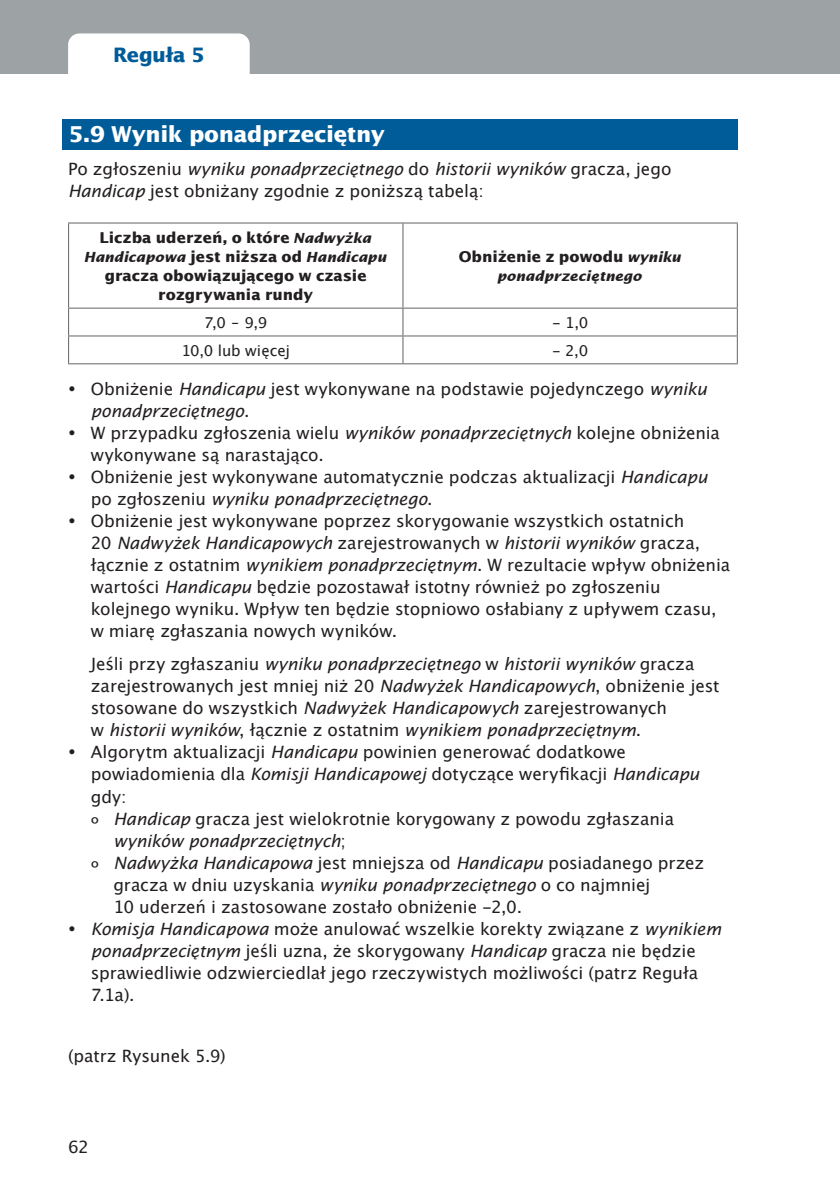
<style>
.page{position:relative;width:840px;height:1191px;background:#fff}
.page>*{position:absolute;margin:0;border:0;box-sizing:border-box;transform-origin:0 0}
.t1{font:700 22px "Lucida San";letter-spacing:-.015em;color:#fff}
.Section_name{font:700 20px "Lucida San";letter-spacing:-.015em;color:#005c98}
.bullets{font:17px/22px "Lucida San Rom";color:#231f20}
.body_text_8_5_11{font:17px/22px "Lucida San Rom";letter-spacing:-.005em;color:#231f20}
.Table_text_7_5_9_5{font:700 15px/19px "Lucida San";color:#231f20;text-align:center}
.Table_text_7_5_9_5-2{font:italic 700 15px/19px "Lucida San";letter-spacing:.005em;color:#231f20;text-align:center}
.Table_text_7_5_9_5-3{font:15px "Lucida San Rom";letter-spacing:-.005em;color:#231f20}
.s1{font-family:"Lucida San Rom Ita"}
.s2{font-style:italic}
.s3{font-style:normal}
.s4{font-family:"Minion Pro";font-size:24px}
</style>
<div class="page">
<div style="left:0;top:0;width:839px;height:74px;background:#9da2a4"></div>
<div style="left:68px;top:33px;width:181px;height:41px;background:#fff"></div>
<div style="left:62px;top:119px;width:675px;height:31px;background:#005c98"></div>
<hr style="left:68px;top:222px;width:335px;height:1px;background:#636366">
<hr style="left:68px;top:223px;width:1px;height:85px;background:#636366">
<hr style="left:403px;top:222px;width:334px;height:1px;background:#636366">
<hr style="left:402px;top:223px;width:1px;height:85px;background:#636366">
<hr style="left:736px;top:223px;width:1px;height:85px;background:#636366">
<hr style="left:68px;top:308px;width:335px;height:1px;background:#636366">
<hr style="left:403px;top:308px;width:334px;height:1px;background:#636366">
<hr style="left:68px;top:335px;width:335px;height:1px;background:#636366">
<svg style="left:68px;top:309px;width:1px;height:54px"></svg>
<hr style="left:403px;top:335px;width:334px;height:1px;background:#636366">
<svg style="left:402px;top:309px;width:1px;height:54px"></svg>
<svg style="left:736px;top:309px;width:1px;height:54px"></svg>
<hr style="left:68px;top:363px;width:335px;height:1px;background:#636366">
<hr style="left:403px;top:363px;width:334px;height:1px;background:#636366">
<p class="Section_name" style="left:113px;top:41px;width:93px">Reguła 5</p>
<h2 class="t1" style="left:68px;top:120px;width:318px">5.9 Wynik ponadprzeciętny</h2>
<p class="body_text_8_5_11" style="left:68px;top:159px;width:604px">Po zgłoszeniu <span class="s1">wyniku ponadprzeciętnego</span> do <span class="s1">historii wyników</span> gracza, jego<br><span class="s1">Handicap</span> jest obniżany zgodnie z poniższą tabelą:</p>
<p class="Table_text_7_5_9_5" style="left:84px;top:228px;width:304px">Liczba uderzeń, o które <span class="s2">Nadwyżka<br>Handicapowa</span> jest niższa od <span class="s2">Handicapu </span>gracza obowiązującego w czasie rozgrywania rundy</p>
<p class="Table_text_7_5_9_5-2" style="left:458px;top:248px;width:224px"><span class="s3">Obniżenie z powodu</span> wyniku ponadprzeciętnego</p>
<p class="Table_text_7_5_9_5-3" style="left:204px;top:313px;width:64px">7,0 – 9,9</p>
<p class="Table_text_7_5_9_5-3" style="left:551px;top:313px;width:38px">- 1,0</p>
<p class="Table_text_7_5_9_5-3" style="left:181px;top:341px;width:110px">10,0 lub więcej</p>
<p class="Table_text_7_5_9_5-3" style="left:551px;top:341px;width:38px">- 2,0</p>
<p class="bullets" style="left:91px;top:378px;width:617px;text-indent:-23px">• Obniżenie <span class="s1">Handicapu</span> jest wykonywane na podstawie pojedynczego <span class="s1">wyniku ponadprzeciętnego</span>.</p>
<p class="bullets" style="left:91px;top:422px;width:630px;text-indent:-23px">• W przypadku zgłoszenia wielu <span class="s1">wyników ponadprzeciętnych</span> kolejne obniżenia wykonywane są narastająco.</p>
<p class="bullets" style="left:91px;top:466px;width:618px;text-indent:-23px">• Obniżenie jest wykonywane automatycznie podczas aktualizacji <span class="s1">Handicapu </span>po zgłoszeniu <span class="s1">wyniku ponadprzeciętnego</span>.</p>
<p class="bullets" style="left:91px;top:510px;width:640px;text-indent:-23px">• Obniżenie jest wykonywane poprzez skorygowanie wszystkich ostatnich<br>20 <span class="s1">Nadwyżek Handicapowych</span> zarejestrowanych w <span class="s1">historii wyników</span> gracza, łącznie z ostatnim <span class="s1">wynikiem ponadprzeciętnym</span>. W rezultacie wpływ obniżenia wartości <span class="s1">Handicapu</span> będzie pozostawał istotny również po zgłoszeniu kolejnego wyniku. Wpływ ten będzie stopniowo osłabiany z upływem czasu, w miarę zgłaszania nowych wyników.</p>
<p class="bullets" style="left:91px;top:653px;width:630px">Jeśli przy zgłaszaniu <span class="s1">wyniku ponadprzeciętnego</span> w <span class="s1">historii wyników</span> gracza zarejestrowanych jest mniej niż 20 <span class="s1">Nadwyżek Handicapowych</span>, obniżenie jest stosowane do wszystkich <span class="s1">Nadwyżek Handicapowych</span> zarejestrowanych<br>w <span class="s1">historii wyników</span>, łącznie z ostatnim <span class="s1">wynikiem ponadprzeciętnym</span>.</p>
<p class="bullets" style="left:91px;top:741px;width:610px;text-indent:-23px">• Algorytm aktualizacji <span class="s1">Handicapu</span> powinien generować dodatkowe powiadomienia dla <span class="s1">Komisji Handicapowej</span> dotyczące weryfikacji <span class="s1">Handicapu </span>gdy:</p>
<p class="bullets" style="left:113px;top:807px;width:561px;text-indent:-23px"><span class="s4">°</span> <span class="s1">Handicap</span> gracza jest wielokrotnie korygowany z powodu zgłaszania <span class="s1">wyników ponadprzeciętnych</span>;</p>
<p class="bullets" style="left:113px;top:851px;width:592px;text-indent:-23px"><span class="s4">°</span> <span class="s1">Nadwyżka Handicapowa</span> jest mniejsza od <span class="s1">Handicapu</span> posiadanego przez gracza w dniu uzyskania <span class="s1">wyniku ponadprzeciętnego</span> o co najmniej<br>10 uderzeń i zastosowane zostało obniżenie -2,0.</p>
<p class="bullets" style="left:91px;top:917px;width:631px;text-indent:-23px">• <span class="s1">Komisja Handicapowa</span> może anulować wszelkie korekty związane z <span class="s1">wynikiem ponadprzeciętnym</span> jeśli uzna, że skorygowany <span class="s1">Handicap</span> gracza nie będzie sprawiedliwie odzwierciedlał jego rzeczywistych możliwości (patrz Reguła 7.1a).</p>
<p class="body_text_8_5_11" style="left:68px;top:1044px;width:159px">(patrz Rysunek 5.9)</p>
<p class="body_text_8_5_11" style="left:68px;top:1136px;width:22px">62</p>
</div>
